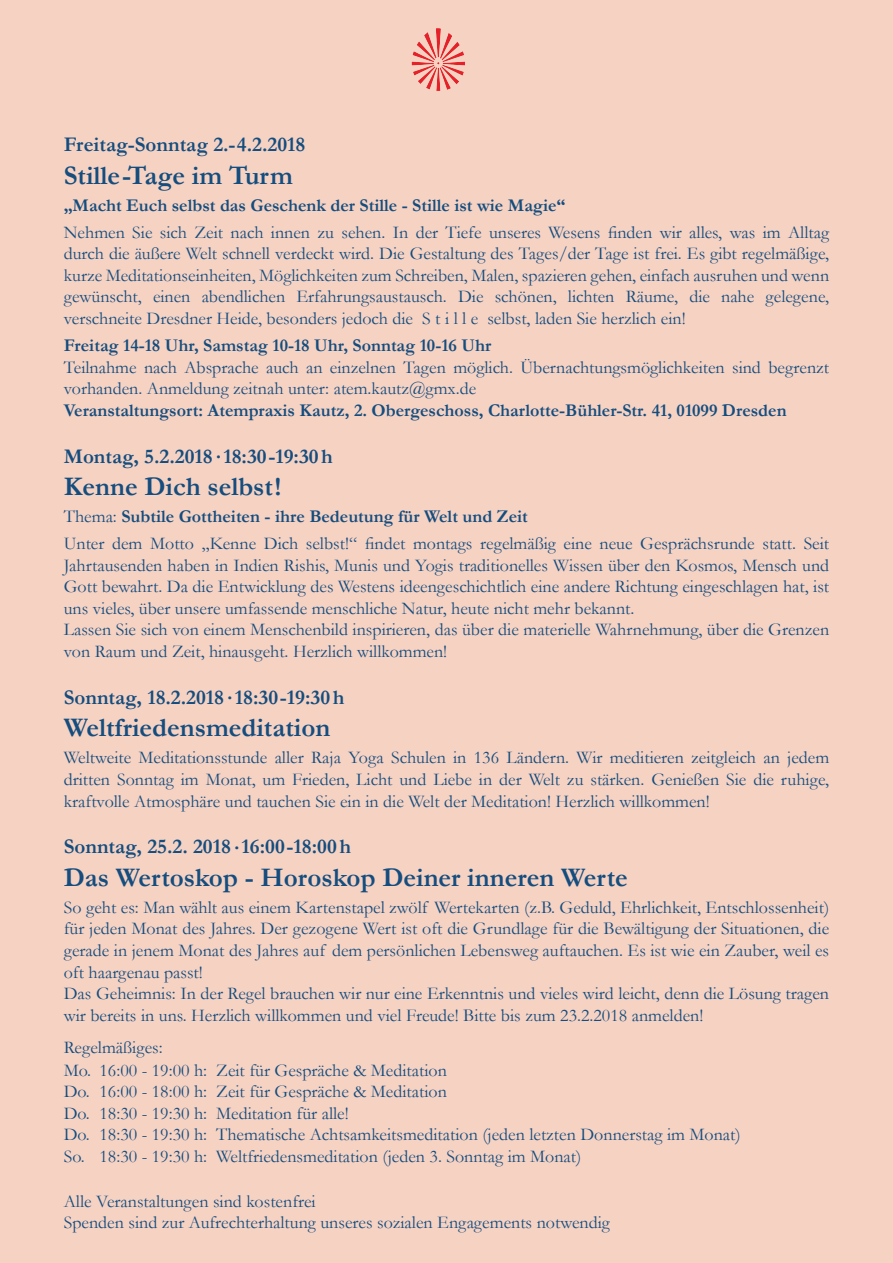
<style>
.page{position:relative;width:893px;height:1263px;background:#f6d2c3}
.page>*{position:absolute;margin:0;border:0;box-sizing:border-box;transform-origin:0 0}
.t1{font:700 27px "Garamond";color:#144d7e}
.t2{font:700 21px "Garamond";color:#144d7e}
.t3{font:18px/21.6px "Garamond";color:#144d7e;text-align:justify}
.t4{font:700 18px "Garamond";color:#144d7e}
.s1{font-weight:400}
</style>
<div class="page">
<img style="left:411px;top:28px;width:54px;height:63px">
<p class="t2" style="left:64px;top:130px;width:243px">Freitag-Sonntag 2.-4.2.2018</p>
<p class="t1" style="left:64px;top:157px;width:231px">Stille-Tage im Turm</p>
<p class="t4" style="left:64px;top:193px;width:503px">„Macht Euch selbst das Geschenk der Stille - Stille ist wie Magie“</p>
<p class="t3" style="left:64px;top:221px;width:767px">Nehmen Sie sich Zeit nach innen zu sehen. In der Tiefe unseres Wesens finden wir alles, was im Alltag durch die äußere Welt schnell verdeckt wird. Die Gestaltung des Tages/der Tage ist frei. Es gibt regelmäßige, kurze Meditationseinheiten, Möglichkeiten zum Schreiben, Malen, spazieren gehen, einfach ausruhen und wenn gewünscht, einen abendlichen Erfahrungsaustausch. Die schönen, lichten Räume, die nahe gelegene, verschneite Dresdner Heide, besonders jedoch die S t i l l e selbst, laden Sie herzlich ein!</p>
<p class="t4" style="left:64px;top:333px;width:429px">Freitag 14-18 Uhr, Samstag 10-18 Uhr, Sonntag 10-16 Uhr</p>
<p class="t3" style="left:64px;top:356px;width:767px">Teilnahme nach Absprache auch an einzelnen Tagen möglich. Übernachtungsmöglichkeiten sind begrenzt vorhanden. Anmeldung zeitnah unter: atem.kautz@gmx.de</p>
<p class="t4" style="left:64px;top:398px;width:724px">Veranstaltungsort: Atempraxis Kautz, 2. Obergeschoss, Charlotte-Bühler-Str. 41, 01099 Dresden</p>
<p class="t2" style="left:64px;top:442px;width:271px">Montag, 5.2.2018 .18:30-19:30h</p>
<p class="t1" style="left:64px;top:468px;width:219px">Kenne Dich selbst!</p>
<p class="t4" style="left:64px;top:504px;width:466px"><span class="s1">Thema:</span> Subtile Gottheiten - ihre Bedeutung für Welt und Zeit</p>
<p class="t3" style="left:64px;top:532px;width:767px">Unter dem Motto „Kenne Dich selbst!“ findet montags regelmäßig eine neue Gesprächsrunde statt. Seit Jahrtausenden haben in Indien Rishis, Munis und Yogis traditionelles Wissen über den Kosmos, Mensch und Gott bewahrt. Da die Entwicklung des Westens ideengeschichtlich eine andere Richtung eingeschlagen hat, ist uns vieles, über unsere umfassende menschliche Natur, heute nicht mehr bekannt.</p>
<p class="t3" style="left:64px;top:618px;width:767px">Lassen Sie sich von einem Menschenbild inspirieren, das über die materielle Wahrnehmung, über die Grenzen von Raum und Zeit, hinausgeht. Herzlich willkommen!</p>
<p class="t2" style="left:64px;top:683px;width:282px">Sonntag, 18.2.2018 .18:30-19:30h</p>
<p class="t1" style="left:64px;top:709px;width:268px">Weltfriedensmeditation</p>
<p class="t3" style="left:64px;top:746px;width:767px">Weltweite Meditationsstunde aller Raja Yoga Schulen in 136 Ländern. Wir meditieren zeitgleich an jedem dritten Sonntag im Monat, um Frieden, Licht und Liebe in der Welt zu stärken. Genießen Sie die ruhige, kraftvolle Atmosphäre und tauchen Sie ein in die Welt der Meditation! Herzlich willkommen!</p>
<p class="t2" style="left:64px;top:832px;width:289px">Sonntag, 25.2. 2018 .16:00-18:00h</p>
<p class="t1" style="left:64px;top:859px;width:566px">Das Wertoskop - Horoskop Deiner inneren Werte</p>
<p class="t3" style="left:64px;top:896px;width:767px">So geht es: Man wählt aus einem Kartenstapel zwölf Wertekarten (z.B. Geduld, Ehrlichkeit, Entschlossenheit) für jeden Monat des Jahres. Der gezogene Wert ist oft die Grundlage für die Bewältigung der Situationen, die gerade in jenem Monat des Jahres auf dem persönlichen Lebensweg auftauchen. Es ist wie ein Zauber, weil es oft haargenau passt!</p>
<p class="t3" style="left:64px;top:982px;width:767px">Das Geheimnis: In der Regel brauchen wir nur eine Erkenntnis und vieles wird leicht, denn die Lösung tragen wir bereits in uns. Herzlich willkommen und viel Freude! Bitte bis zum 23.2.2018 anmelden!</p>
<p class="t3" style="left:64px;top:1036px;width:100px">Regelmäßiges:</p>
<p class="t3" style="left:99px;top:1058px;width:349px">16:00 - 19:00 h: Zeit für Gespräche &amp; Meditation</p>
<p class="t3" style="left:99px;top:1080px;width:349px">16:00 - 18:00 h: Zeit für Gespräche &amp; Meditation</p>
<p class="t3" style="left:99px;top:1102px;width:251px">18:30 - 19:30 h: Meditation für alle!</p>
<p class="t3" style="left:99px;top:1123px;width:643px">18:30 - 19:30 h: Thematische Achtsamkeitsmeditation (jeden letzten Donnerstag im Monat)</p>
<p class="t3" style="left:99px;top:1145px;width:483px">18:30 - 19:30 h: Weltfriedensmeditation (jeden 3. Sonntag im Monat)</p>
<p class="t3" style="left:64px;top:1190px;width:253px">Alle Veranstaltungen sind kostenfrei</p>
<p class="t3" style="left:64px;top:1211px;width:548px">Spenden sind zur Aufrechterhaltung unseres sozialen Engagements notwendig</p>
<p class="t3" style="left:64px;top:1058px;width:29px">Mo.</p>
<p class="t3" style="left:64px;top:1080px;width:28px">Do.</p>
<p class="t3" style="left:64px;top:1102px;width:28px">Do.</p>
<p class="t3" style="left:64px;top:1123px;width:28px">Do.</p>
<p class="t3" style="left:64px;top:1145px;width:22px">So.</p>
</div>
